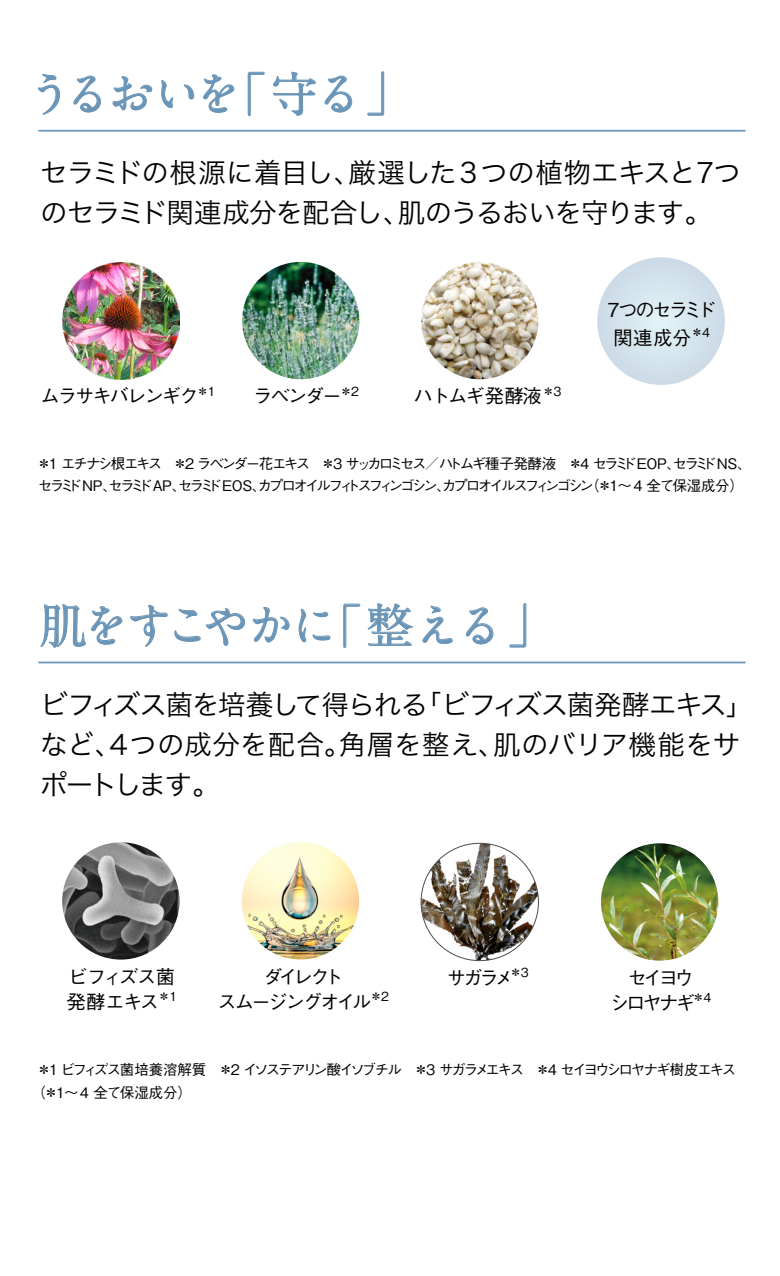
<style>
.page{position:relative;width:780px;height:1276px;background:#fff}
.page>*{position:absolute;margin:0;border:0;box-sizing:border-box;transform-origin:0 0}
.t1{font:700 47.5px "A1 Mincho Std";letter-spacing:-.09em;color:#6b95b7}
.t2{font:27.5px/40px "Hira Kaku Pro W3";letter-spacing:-.035em;color:#040000}
.t3{font:500 19.25px/27.5px "Gothic BBB Pr 6";letter-spacing:-.1em;color:#040000;text-align:center}
.t4{font:500 19.25px/25px "Gothic BBB Pr 6";letter-spacing:-.14em;color:#040000;text-align:center}
.t5{font:500 19.25px/25px "Gothic BBB Pr 6";letter-spacing:-.055em;color:#040000}
.t6{font:500 19.25px/25px "Gothic BBB Pr 6";letter-spacing:-.15em;color:#040000;text-align:center}
.t7{font:500 14.5px/22.5px "Gothic BBB Pr 6";letter-spacing:-.175em;color:#040000}
.t8{font:500 14.5px/22.5px "Gothic BBB Pr 6";letter-spacing:-.15em;color:#040000}
</style>
<div class="page">
<hr style="left:39px;top:130px;width:706px;height:2px;background:#6b95b7">
<svg style="left:38px;top:74px;width:22px;height:41px"></svg>
<svg style="left:73px;top:75px;width:28px;height:38px"></svg>
<svg style="left:112px;top:76px;width:40px;height:35px"></svg>
<svg style="left:161px;top:80px;width:33px;height:28px"></svg>
<svg style="left:203px;top:74px;width:31px;height:39px"></svg>
<svg style="left:247px;top:72px;width:18px;height:44px"></svg>
<svg style="left:273px;top:72px;width:43px;height:44px"></svg>
<svg style="left:324px;top:75px;width:28px;height:38px"></svg>
<svg style="left:367px;top:71px;width:17px;height:45px"></svg>
<img style="left:62px;top:262px;width:117px;height:118px">
<img style="left:421px;top:262px;width:117px;height:117px;border-radius:59px">
<img style="left:242px;top:262px;width:117px;height:117px;border-radius:59px">
<svg style="left:597px;top:257px;width:127px;height:128px;background:#d3e3ec"></svg>
<hr style="left:39px;top:661px;width:706px;height:2px;background:#6b95b7">
<svg style="left:40px;top:604px;width:83px;height:44px"></svg>
<svg style="left:130px;top:605px;width:38px;height:42px"></svg>
<svg style="left:174px;top:607px;width:71px;height:39px"></svg>
<svg style="left:252px;top:606px;width:38px;height:36px"></svg>
<svg style="left:298px;top:608px;width:33px;height:34px"></svg>
<svg style="left:343px;top:603px;width:17px;height:45px"></svg>
<svg style="left:367px;top:603px;width:46px;height:43px"></svg>
<svg style="left:422px;top:605px;width:31px;height:39px"></svg>
<svg style="left:465px;top:607px;width:28px;height:37px"></svg>
<svg style="left:509px;top:603px;width:17px;height:44px"></svg>
<img style="left:62px;top:842px;width:117px;height:117px;border-radius:59px">
<img style="left:242px;top:842px;width:117px;height:117px;border-radius:59px">
<img style="left:421px;top:843px;width:117px;height:117px;border-radius:59px">
<img style="left:601px;top:843px;width:117px;height:117px;border-radius:59px">
<h1 class="t1" style="left:26px;top:55px;width:388px">うるおいを「守る」</h1>
<h2 class="t2" style="left:40px;top:151px;width:702px">セラミドの根源に着目し、厳選した3つの植物エキスと７つのセラミド関連成分を配合し、肌のうるおいを守ります。</h2>
<h3 class="t3" style="left:41px;top:381px;width:177px">ムラサキバレンギク<sup>＊1</sup></h3>
<h3 class="t3" style="left:253px;top:381px;width:107px">ラベンダー<sup>＊2</sup></h3>
<h3 class="t3" style="left:413px;top:381px;width:149px">ハトムギ発酵液<sup>＊3</sup></h3>
<h3 class="t3" style="left:607px;top:295px;width:110px">7つのセラミド関連成分<sup>＊4</sup></h3>
<p class="t7" style="left:37px;top:451px;width:716px">＊1 エチナシ根エキス　＊2 ラベンダー花エキス　＊３ サッカロミセス／ハトムギ種子発酵液　＊4 セラミド EOP、セラミド NS、セラミド N P、セラミド AP、セラミド EOS、カプロオイルフィトスフィンゴシン、カプロオイルスフィンゴシン（＊1～ 4 全て保湿成分）</p>
<h1 class="t1" style="left:40px;top:587px;width:517px">肌をすこやかに「整える」</h1>
<h2 class="t2" style="left:40px;top:683px;width:714px">ビフィズス菌を培養して得られる「ビフィズス菌発酵エキス」など、4つの成分を配合。角層を整え、肌のバリア機能をサポートします。</h2>
<h3 class="t5" style="left:66px;top:962px;width:112px">ビフィズス菌発酵エキス<sup>＊1</sup></h3>
<h3 class="t4" style="left:217px;top:962px;width:173px">ダイレクト<br>スムージングオイル<sup>＊2</sup></h3>
<h3 class="t3" style="left:447px;top:962px;width:83px">サガラメ<sup>＊3</sup></h3>
<h3 class="t6" style="left:609px;top:963px;width:103px">セイヨウ<br>シロヤナギ<sup>＊4</sup></h3>
<p class="t8" style="left:32px;top:1057px;width:706px;text-indent:5px">＊1 ビフィズス菌培養溶解質　＊2 イソステアリン酸イソブチル　＊3 サガラメエキス　＊4 セイヨウシロヤナギ樹皮エキス（＊1～4 全て保湿成分）</p>
</div>
